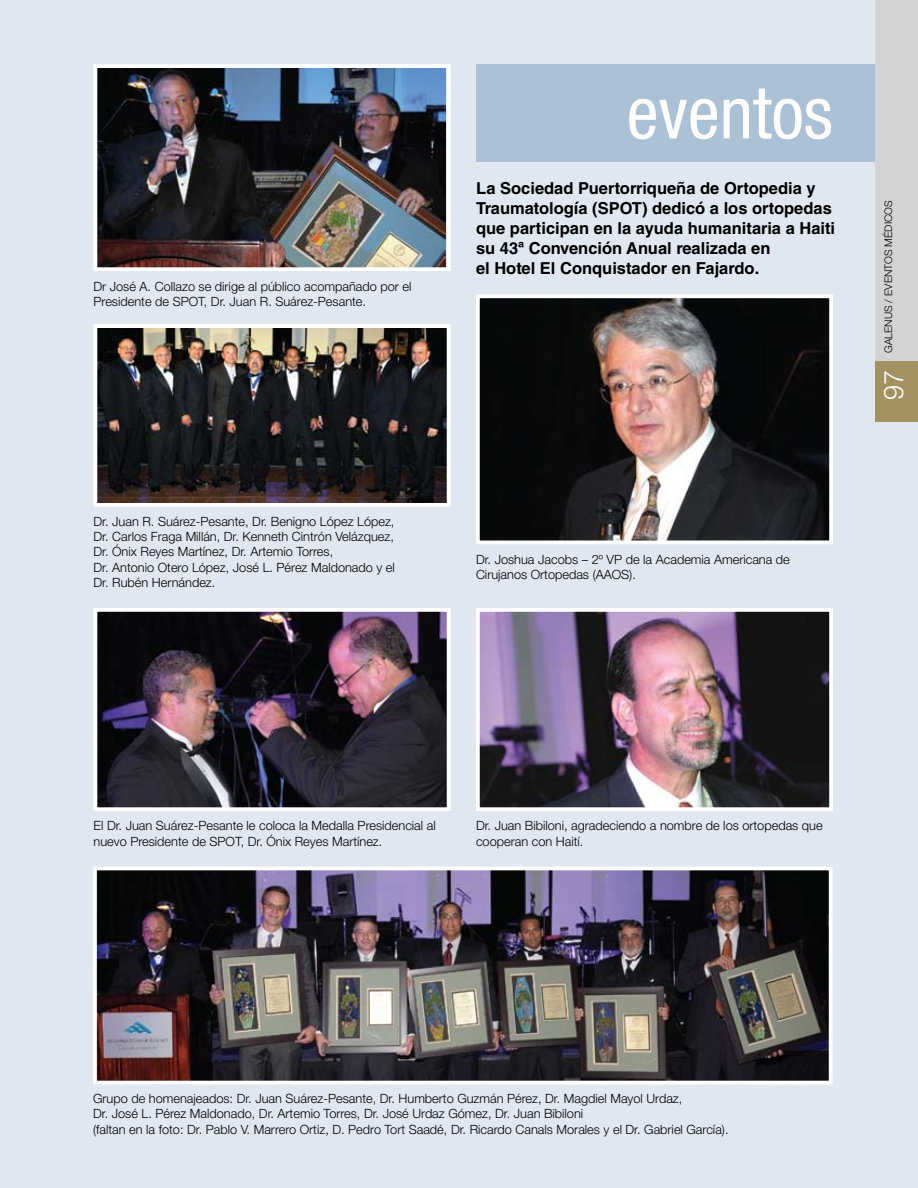
<style>
.page{position:relative;width:918px;height:1188px;background:#e1e7f0}
.page>*{position:absolute;margin:0;border:0;box-sizing:border-box;transform-origin:0 0}
.t1{font:condensed 72px "Helvetica Neue";color:#fff}
.t2{font:300 27px "Helvetica Neue";color:#fff}
.t3{font:700 16.5px/20px "Helvetica LT Std";color:#000}
.t4{font:300 12.75px/15.3px "Helvetica Neue";color:#000}
.t5{font:300 10.5px "Helvetica Neue";color:#000}
</style>
<div class="page">
<img style="left:481px;top:299px;width:347px;height:240px">
<div style="left:476px;top:294px;width:357px;height:250px;border:4px solid #fff"></div>
<img style="left:99px;top:613px;width:346px;height:193px">
<div style="left:94px;top:608px;width:356px;height:203px;border:4px solid #fff"></div>
<img style="left:481px;top:613px;width:347px;height:193px">
<div style="left:476px;top:608px;width:357px;height:203px;border:4px solid #fff"></div>
<img style="left:99px;top:69px;width:346px;height:197px">
<div style="left:94px;top:64px;width:356px;height:207px;border:4px solid #fff"></div>
<img style="left:99px;top:329px;width:346px;height:173px">
<div style="left:94px;top:324px;width:356px;height:183px;border:4px solid #fff"></div>
<img style="left:98px;top:872px;width:730px;height:207px">
<div style="left:93px;top:867px;width:740px;height:217px;border:4px solid #fff"></div>
<div style="left:476px;top:64px;width:442px;height:98px;background:#abc1d5"></div>
<div style="left:876px;top:0;width:42px;height:412px;background:#d1d3d4"></div>
<div style="left:876px;top:361px;width:42px;height:61px;background:#a39161"></div>
<p class="t4" style="left:94px;top:278px;width:319px">Dr José A. Collazo se dirige al público acompañado por el<br>Presidente de SPOT, Dr. Juan R. Suárez-Pesante.</p>
<p class="t4" style="left:94px;top:513px;width:303px">Dr. Juan R. Suárez-Pesante, Dr. Benigno López López, Dr. Carlos Fraga Millán, Dr. Kenneth Cintrón Velázquez, Dr. Ónix Reyes Martínez, Dr. Artemio Torres,<br>Dr. Antonio Otero López, José L. Pérez Maldonado y el Dr. Rubén Hernández.</p>
<h1 class="t1" style="left:627px;top:71px;width:208px">eventos</h1>
<p class="t3" style="left:476px;top:178px;width:361px">La Sociedad Puertorriqueña de Ortopedia y Traumatología (SPOT) dedicó a los ortopedas que participan en la ayuda humanitaria a Haiti su 43ª Convención Anual realizada en<br>el Hotel El Conquistador en Fajardo.</p>
<p class="t5" style="left:882px;top:353px;width:154px;rotate:-90deg">GALENUS / EVENTOS MÉDICOS</p>
<h2 class="t2" style="left:877px;top:400px;width:32px;rotate:-90deg">97</h2>
<p class="t4" style="left:476px;top:551px;width:315px">Dr. Joshua Jacobs – 2º VP de la Academia Americana de<br>Cirujanos Ortopedas (AAOS).</p>
<p class="t4" style="left:94px;top:818px;width:344px">El Dr. Juan Suárez-Pesante le coloca la Medalla Presidencial al nuevo Presidente de SPOT, Dr. Ónix Reyes Martínez.</p>
<p class="t4" style="left:476px;top:818px;width:348px">Dr. Juan Bibiloni, agradeciendo a nombre de los ortopedas que cooperan con Haití.</p>
<p class="t4" style="left:93px;top:1091px;width:637px">Grupo de homenajeados: Dr. Juan Suárez-Pesante, Dr. Humberto Guzmán Pérez, Dr. Magdiel Mayol Urdaz,<br>Dr. José L. Pérez Maldonado, Dr. Artemio Torres, Dr. José Urdaz Gómez, Dr. Juan Bibiloni<br>(faltan en la foto: Dr. Pablo V. Marrero Ortiz, D. Pedro Tort Saadé, Dr. Ricardo Canals Morales y el Dr. Gabriel García).</p>
</div>
